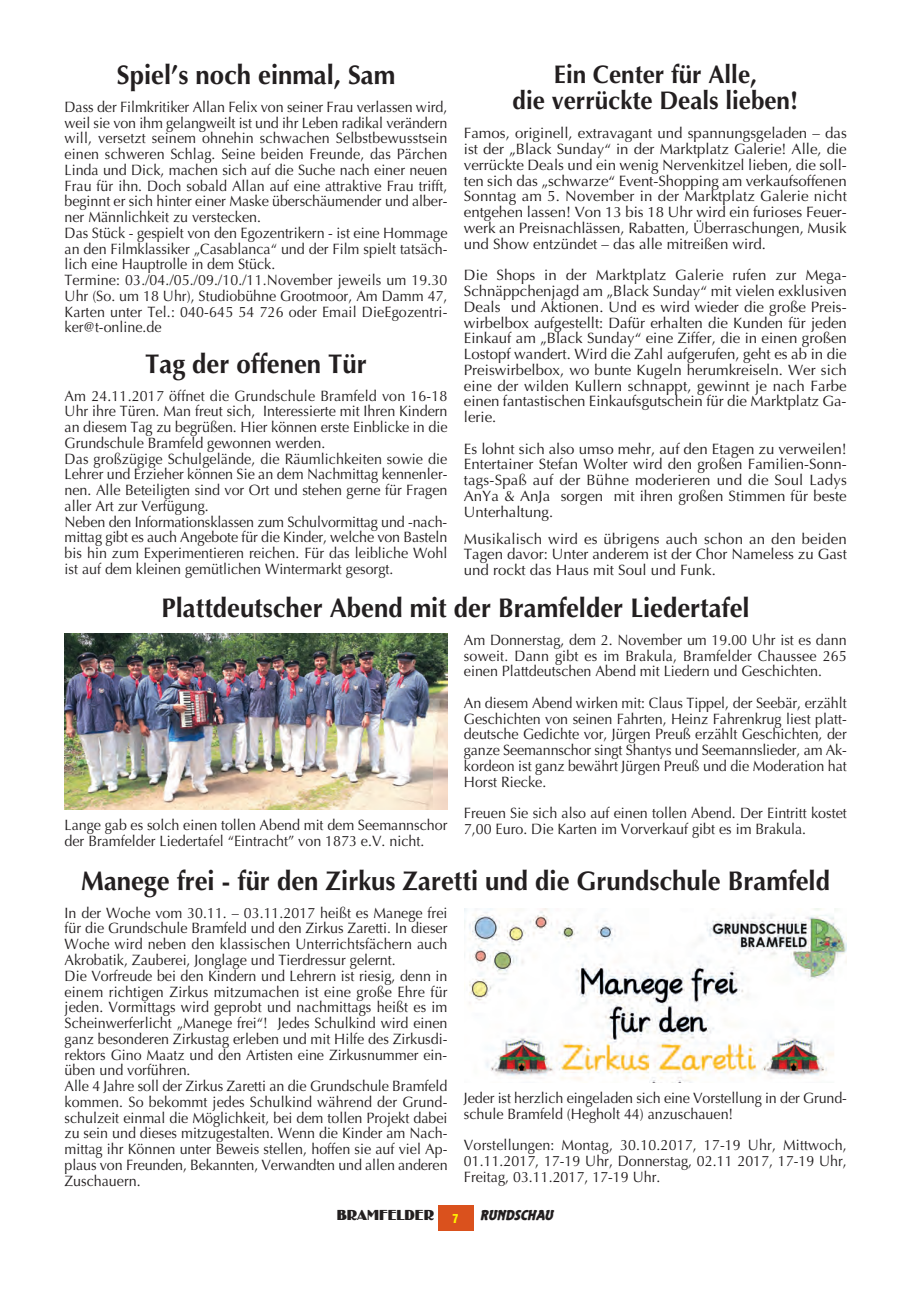
<style>
.page{position:relative;width:919px;height:1289px;background:#fff}
.page>*{position:absolute;margin:0;border:0;box-sizing:border-box;transform-origin:0 0}
.t1{font:700 27px "Optima";color:#231f20;scale:.95 1}
.t2{font:700 25.5px/25.5px "Optima";color:#231f20;text-align:center;scale:.95 1}
.t3{font:15px/15.8px "Optima";color:#231f20;scale:.95 1}
.t4{font:15px/15.8px "Optima";color:#231f20;text-align:justify}
.t5{font:15px "Birmingham";color:#231f20}
.t6{font:italic 15px "Elmshorn";color:#231f20}
.t7{font:700 12.75px "Hegel Inserat";color:#fff101}
</style>
<div class="page">
<div style="left:438px;top:1204px;width:35px;height:26px;background:#da511d"></div>
<img style="left:65px;top:633px;width:382px;height:177px">
<img style="left:465px;top:908px;width:381px;height:174px">
<h1 class="t1" style="left:117px;top:59px;width:294px">Spiel’s noch einmal, Sam</h1>
<p class="t3" style="left:65px;top:99px;width:404px">Dass der Filmkritiker Allan Felix von seiner Frau verlassen wird, weil sie von ihm gelangweilt ist und ihr Leben radikal verändern will, versetzt seinem ohnehin schwachen Selbstbewusstsein einen schweren Schlag. Seine beiden Freunde, das Pärchen Linda und Dick, machen sich auf die Suche nach einer neuen Frau für ihn. Doch sobald Allan auf eine attraktive Frau trifft, beginnt er sich hinter einer Maske überschäumender und alber&shy;ner Männlichkeit zu verstecken.<br>Das Stück - gespielt von den Egozentrikern - ist eine Hommage an den Filmklassiker „Casablanca“ und der Film spielt tatsäch&shy;lich eine Hauptrolle in dem Stück.<br>Termine: 03./04./05./09./10./11.November jeweils um 19.30<br>Uhr (So. um 18 Uhr), Studiobühne Grootmoor, Am Damm 47, Karten unter Tel.: 040-645 54 726 oder Email DieEgozentri&shy;ker@t-online.de</p>
<h1 class="t1" style="left:145px;top:347px;width:235px">Tag der offenen Tür</h1>
<p class="t3" style="left:65px;top:387px;width:404px">Am 24.11.2017 öffnet die Grundschule Bramfeld von 16-18<br>Uhr ihre Türen. Man freut sich, Interessierte mit Ihren Kindern an diesem Tag zu begrüßen. Hier können erste Einblicke in die Grundschule Bramfeld gewonnen werden.<br>Das großzügige Schulgelände, die Räumlichkeiten sowie die Lehrer und Erzieher können Sie an dem Nachmittag kennenler&shy;nen. Alle Beteiligten sind vor Ort und stehen gerne für Fragen aller Art zur Verfügung.<br>Neben den Informationsklassen zum Schulvormittag und -nach&shy;mittag gibt es auch Angebote für die Kinder, welche von Basteln bis hin zum Experimentieren reichen. Für das leibliche Wohl ist auf dem kleinen gemütlichen Wintermarkt gesorgt.</p>
<h2 class="t2" style="left:512px;top:61px;width:302px">Ein Center für Alle,<br>die verrückte Deals lieben!</h2>
<p class="t4" style="left:464px;top:125px;width:384px">Famos, originell, extravagant und spannungsgeladen – das ist der „Black Sunday“ in der Marktplatz Galerie! Alle, die verrückte Deals und ein wenig Nervenkitzel lieben, die soll&shy;ten sich das „schwarze“ Event-Shopping am verkaufsoffenen Sonntag am 5. November in der Marktplatz Galerie nicht entgehen lassen! Von 13 bis 18 Uhr wird ein furioses Feuer&shy;werk an Preisnachlässen, Rabatten, Überraschungen, Musik und Show entzündet – das alle mitreißen wird.</p>
<p class="t4" style="left:464px;top:267px;width:384px">Die Shops in der Marktplatz Galerie rufen zur Mega-Schnäppchenjagd am „Black Sunday“ mit vielen exklusiven Deals und Aktionen. Und es wird wieder die große Preis&shy;wirbelbox aufgestellt: Dafür erhalten die Kunden für jeden Einkauf am „Black Sunday“ eine Ziffer, die in einen großen Lostopf wandert. Wird die Zahl aufgerufen, geht es ab in die Preiswirbelbox, wo bunte Kugeln herumkreiseln. Wer sich eine der wilden Kullern schnappt, gewinnt je nach Farbe einen fantastischen Einkaufsgutschein für die Marktplatz Ga&shy;lerie.</p>
<p class="t4" style="left:464px;top:440px;width:384px">Es lohnt sich also umso mehr, auf den Etagen zu verweilen!<br>Entertainer Stefan Wolter wird den großen Familien-Sonn&shy;tags-Spaß auf der Bühne moderieren und die Soul Ladys AnYa &amp; AnJa sorgen mit ihren großen Stimmen für beste Unterhaltung.</p>
<p class="t4" style="left:464px;top:530px;width:384px">Musikalisch wird es übrigens auch schon an den beiden Tagen davor: Unter anderem ist der Chor Nameless zu Gast und rockt das Haus mit Soul und Funk.</p>
<h1 class="t1" style="left:161px;top:591px;width:620px">Plattdeutscher Abend mit der Bramfelder Liedertafel</h1>
<p class="t3" style="left:464px;top:631px;width:404px;text-align:justify">Am Donnerstag, dem 2. November um 19.00 Uhr ist es dann soweit. Dann gibt es im Brakula, Bramfelder Chaussee 265 einen Plattdeutschen Abend mit Liedern und Geschichten.</p>
<p class="t3" style="left:464px;top:694px;width:404px;text-align:justify">An diesem Abend wirken mit: Claus Tippel, der Seebär, erzählt Geschichten von seinen Fahrten, Heinz Fahrenkrug liest platt&shy;deutsche Gedichte vor, Jürgen Preuß erzählt Geschichten, der ganze Seemannschor singt Shantys und Seemannslieder, am Ak&shy;kordeon ist ganz bewährt Jürgen Preuß und die Moderation hat Horst Riecke.</p>
<p class="t3" style="left:464px;top:805px;width:404px">Freuen Sie sich also auf einen tollen Abend. Der Eintritt kostet<br>7,00 Euro. Die Karten im Vorverkauf gibt es im Brakula.</p>
<h1 class="t1" style="left:81px;top:864px;width:789px">Manege frei - für den Zirkus Zaretti und die Grundschule Bramfeld</h1>
<p class="t3" style="left:65px;top:904px;width:404px">In der Woche vom 30.11. – 03.11.2017 heißt es Manege frei für die Grundschule Bramfeld und den Zirkus Zaretti. In dieser Woche wird neben den klassischen Unterrichtsfächern auch Akrobatik, Zauberei, Jonglage und Tierdressur gelernt.<br>Die Vorfreude bei den Kindern und Lehrern ist riesig, denn in einem richtigen Zirkus mitzumachen ist eine große Ehre für jeden. Vormittags wird geprobt und nachmittags heißt es im Scheinwerferlicht „Manege frei“! Jedes Schulkind wird einen ganz besonderen Zirkustag erleben und mit Hilfe des Zirkusdi&shy;rektors Gino Maatz und den Artisten eine Zirkusnummer ein&shy;üben und vorführen.<br>Alle 4 Jahre soll der Zirkus Zaretti an die Grundschule Bramfeld kommen. So bekommt jedes Schulkind während der Grund&shy;schulzeit einmal die Möglichkeit, bei dem tollen Projekt dabei zu sein und dieses mitzugestalten. Wenn die Kinder am Nach&shy;mittag ihr Können unter Beweis stellen, hoffen sie auf viel Ap&shy;plaus von Freunden, Bekannten, Verwandten und allen anderen Zuschauern.</p>
<p class="t3" style="left:65px;top:817px;width:404px">Lange gab es solch einen tollen Abend mit dem Seemannschor der Bramfelder Liedertafel “Eintracht” von 1873 e.V. nicht.</p>
<p class="t3" style="left:464px;top:1090px;width:404px">Jeder ist herzlich eingeladen sich eine Vorstellung in der Grund&shy;schule Bramfeld (Hegholt 44) anzuschauen!</p>
<p class="t3" style="left:464px;top:1137px;width:404px;text-align:justify">Vorstellungen: Montag, 30.10.2017, 17-19 Uhr, Mittwoch, 01.11.2017, 17-19 Uhr, Donnerstag, 02.11 2017, 17-19 Uhr, Freitag, 03.11.2017, 17-19 Uhr.</p>
<p class="t5" style="left:337px;top:1206px;width:99px">BRAMFELDER</p>
<p class="t7" style="left:453px;top:1211px;width:7px">7</p>
<p class="t6" style="left:480px;top:1206px;width:77px">RUNDSCHAU</p>
</div>
